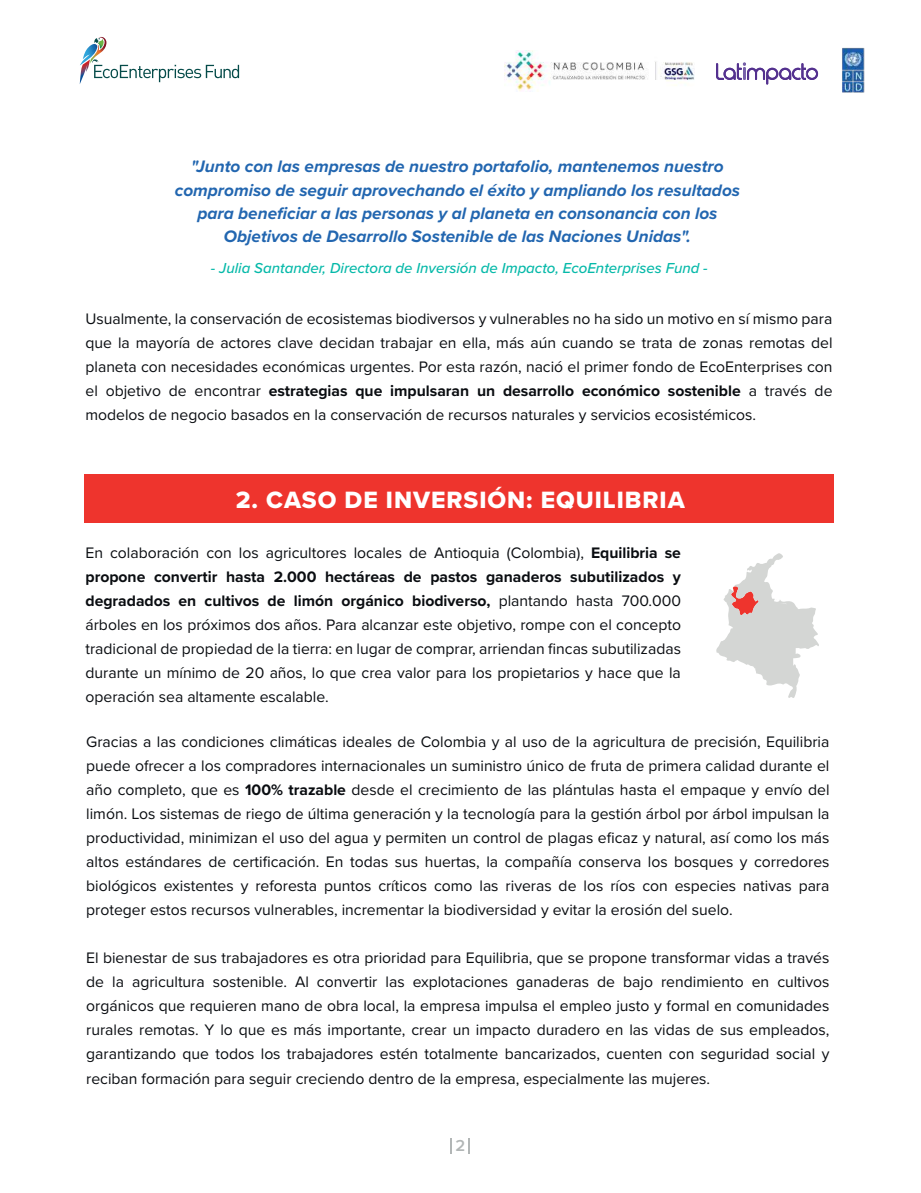
<style>
.page{position:relative;width:921px;height:1193px;background:#fff}
.page>*{position:absolute;margin:0;border:0;box-sizing:border-box;transform-origin:0 0}
.t1{font:24.45px "Proxima Nova Extrabld";letter-spacing:.04em;color:#fff}
.t2{font:italic 700 17.25px/23.2px "Proxima Nova";color:#2266b0;text-align:center}
.t3{font:600 16.5px "Proxima Nova";color:#b2b6b6}
.t4{font:15.75px/24px "Proxima Nova";color:#0a0d11;text-align:justify}
.t5{font:italic 500 15px "Proxima Nova";color:#06b9a9}
.s1{font-weight:700}
</style>
<div class="page">
<div style="left:84px;top:474px;width:750px;height:48px;background:#ee342d"></div>
<svg style="left:716px;top:553px;width:103px;height:145px"></svg>
<svg style="left:80px;top:37px;width:159px;height:47px"></svg>
<svg style="left:451px;top:1138px;width:1px;height:16px"></svg>
<svg style="left:469px;top:1138px;width:1px;height:16px"></svg>
<img style="left:842px;top:47px;width:23px;height:46px">
<img style="left:504px;top:51px;width:190px;height:40px">
<svg style="left:716px;top:63px;width:102px;height:21px"></svg>
<p class="t2" style="left:175px;top:155px;width:567px">"Junto con las empresas de nuestro portafolio, mantenemos nuestro compromiso de seguir aprovechando el éxito y ampliando los resultados para beneficiar a las personas y al planeta en consonancia con los Objetivos de Desarrollo Sostenible de las Naciones Unidas".</p>
<p class="t5" style="left:211px;top:257px;width:498px">- Julia Santander, Directora de Inversión de Impacto, EcoEnterprises Fund -</p>
<p class="t4" style="left:86px;top:306px;width:749px">Usualmente, la conservación de ecosistemas biodiversos y vulnerables no ha sido un motivo en sí mismo para que la mayoría de actores clave decidan trabajar en ella, más aún cuando se trata de zonas remotas del planeta con necesidades económicas urgentes. Por esta razón, nació el primer fondo de EcoEnterprises con el objetivo de encontrar <span class="s1">estrategias que impulsaran un desarrollo económico sostenible</span> a través de modelos de negocio basados en la conservación de recursos naturales y servicios ecosistémicos.</p>
<h1 class="t1" style="left:236px;top:481px;width:451px">2. CASO DE INVERSIÓN: EQUILIBRIA</h1>
<p class="t4" style="left:86px;top:539px;width:597px">En colaboración con los agricultores locales de Antioquia (Colombia), <span class="s1">Equilibria se propone convertir hasta 2.000 hectáreas de pastos ganaderos subutilizados y degradados en cultivos de limón orgánico biodiverso,</span> plantando hasta 700.000 árboles en los próximos dos años. Para alcanzar este objetivo, rompe con el concepto tradicional de propiedad de la tierra: en lugar de comprar, arriendan fincas subutilizadas durante un mínimo de 20 años, lo que crea valor para los propietarios y hace que la operación sea altamente escalable.</p>
<p class="t4" style="left:86px;top:729px;width:745px">Gracias a las condiciones climáticas ideales de Colombia y al uso de la agricultura de precisión, Equilibria puede ofrecer a los compradores internacionales un suministro único de fruta de primera calidad durante el año completo, que es <span class="s1">100% trazable</span> desde el crecimiento de las plántulas hasta el empaque y envío del limón. Los sistemas de riego de última generación y la tecnología para la gestión árbol por árbol impulsan la productividad, minimizan el uso del agua y permiten un control de plagas eficaz y natural, así como los más altos estándares de certificación. En todas sus huertas, la compañía conserva los bosques y corredores biológicos existentes y reforesta puntos críticos como las riveras de los ríos con especies nativas para proteger estos recursos vulnerables, incrementar la biodiversidad y evitar la erosión del suelo.</p>
<p class="t4" style="left:86px;top:945px;width:745px">El bienestar de sus trabajadores es otra prioridad para Equilibria, que se propone transformar vidas a través de la agricultura sostenible. Al convertir las explotaciones ganaderas de bajo rendimiento en cultivos orgánicos que requieren mano de obra local, la empresa impulsa el empleo justo y formal en comunidades rurales remotas. Y lo que es más importante, crear un impacto duradero en las vidas de sus empleados, garantizando que todos los trabajadores estén totalmente bancarizados, cuenten con seguridad social y reciban formación para seguir creciendo dentro de la empresa, especialmente las mujeres.</p>
<p class="t3" style="left:455px;top:1133px;width:11px">2</p>
</div>
